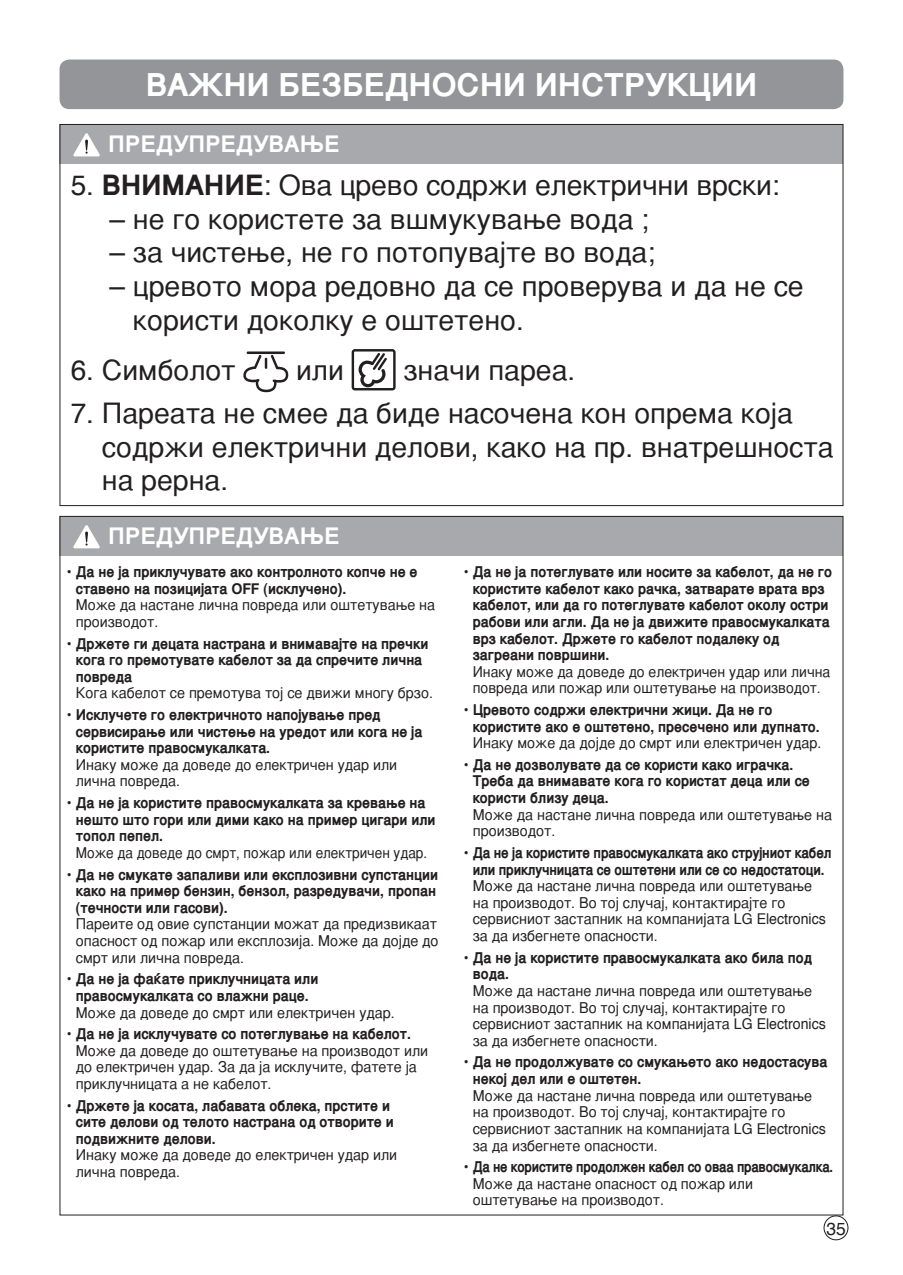
<style>
.page{position:relative;width:903px;height:1275px;background:#fff}
.page>*{position:absolute;margin:0;border:0;box-sizing:border-box;transform-origin:0 0}
.t1{font:700 31.5px "Helvetica";color:#fff}
.t2{font:28px/33.6px "Helvetica";color:#231f20}
.t3{font:700 22.75px "Helvetica";color:#fff}
.t4{font:17.5px "Helvetica";color:#231f20}
.t5{font:700 14.88px/16.6px "Helvetica";color:#231f20;scale:.95 1}
.t6{font:14.88px/16.6px "Helvetica";color:#231f20;scale:.95 1}
.t7{font:14.88px/16.6px "Helvetica";color:#231f20;scale:.93 1}
.t8{font:14.88px "Helvetica";color:#231f20;scale:.9 1}
.s1{font-weight:700}
</style>
<div class="page">
<div style="left:823px;top:1215px;width:25px;height:25px;border:1px solid #231f20;border-radius:50%"></div>
<div style="left:60px;top:60px;width:783px;height:49px;background:#939598;border-radius:10px"></div>
<div style="left:60px;top:124px;width:783px;height:40px;background:#a8a9ad"></div>
<div style="left:60px;top:516px;width:783px;height:40px;background:#a8a9ad"></div>
<svg style="left:73px;top:133px;width:27px;height:23px"></svg>
<svg style="left:73px;top:525px;width:27px;height:23px"></svg>
<hr style="left:247px;top:351px;width:38px;height:3px;background:#231f20">
<svg style="left:243px;top:355px;width:45px;height:37px"></svg>
<svg style="left:352px;top:349px;width:44px;height:41px"></svg>
<h1 class="t1" style="left:146px;top:56px;width:613px">ВАЖНИ БЕЗБЕДНОСНИ ИНСТРУКЦИИ</h1>
<h3 class="t3" style="left:108px;top:124px;width:233px">ПРЕДУПРЕДУВАЊЕ</h3>
<h2 class="t2" style="left:71px;top:168px;width:710px">5. <span class="s1">ВНИМАНИЕ</span>: Ова црево содржи електрични врски:</h2>
<h2 class="t2" style="left:110px;top:201px;width:541px">– не го користете за вшмукување вода ;</h2>
<h2 class="t2" style="left:110px;top:235px;width:547px">– за чистење, не го потопувајте во вода;</h2>
<h2 class="t2" style="left:133px;top:269px;width:672px;text-indent:-23px">– цревото мора редовно да се проверува и да не се користи доколку е оштетено.</h2>
<h2 class="t2" style="left:71px;top:352px;width:166px">6. Симболот</h2>
<h2 class="t2" style="left:296px;top:352px;width:49px">или</h2>
<h2 class="t2" style="left:403px;top:352px;width:173px">значи пареа.</h2>
<h2 class="t2" style="left:102px;top:396px;width:733px;text-indent:-31px">7. Пареата не смее да биде насочена кон опрема која содржи електрични делови, како на пр. внатрешноста на рерна.</h2>
<h3 class="t3" style="left:108px;top:516px;width:233px">ПРЕДУПРЕДУВАЊЕ</h3>
<p class="t5" style="left:76px;top:563px;width:361px;text-indent:-9px">• Да не ја приклучувате ако контролното копче не е ставено на позицијата OFF (исклучено).</p>
<p class="t6" style="left:76px;top:596px;width:380px">Може да настане лична повреда или оштетување на производот.</p>
<p class="t5" style="left:76px;top:634px;width:372px;text-indent:-9px">• Држете ги децата настрана и внимавајте на пречки кога го премотувате кабелот за да спречите лична повреда</p>
<p class="t6" style="left:76px;top:684px;width:377px">Кога кабелот се премотува тој се движи многу брзо.</p>
<p class="t5" style="left:76px;top:706px;width:366px;text-indent:-9px">• Исклучете го електричното напојување пред сервисирање или чистење на уредот или кога не ја користите правосмукалката.</p>
<p class="t6" style="left:76px;top:756px;width:340px">Инаку може да доведе до електричен удар или лична повреда.</p>
<p class="t5" style="left:76px;top:794px;width:380px;text-indent:-9px">• Да не ја користите правосмукалката за кревање на нешто што гори или дими како на пример цигари или топол пепел.</p>
<p class="t8" style="left:76px;top:840px;width:392px">Може да доведе до смрт, пожар или електричен удар.</p>
<p class="t5" style="left:76px;top:865px;width:383px;text-indent:-9px">• Да не смукате запаливи или експлозивни супстанции како на пример бензин, бензол, разредувачи, пропан (течности или гасови).</p>
<p class="t6" style="left:76px;top:915px;width:383px;text-align:justify">Пареите од овие супстанции можат да предизвикаат опасност од пожар или експлозија. Може да дојде до смрт или лична повреда.</p>
<p class="t5" style="left:67px;top:970px;width:266px;text-align:center">• Да не ја фаќате приклучницата или правосмукалката со влажни раце.</p>
<p class="t6" style="left:76px;top:1003px;width:337px">Може да доведе до смрт или електричен удар.</p>
<p class="t5" style="left:67px;top:1025px;width:364px">• Да не ја исклучувате со потеглување на кабелот.</p>
<p class="t6" style="left:76px;top:1042px;width:372px">Може да доведе до оштетување на производот или до електричен удар. За да ја исклучите, фатете ја приклучницата а не кабелот.</p>
<p class="t5" style="left:76px;top:1096px;width:336px;text-indent:-9px">• Држете ја косата, лабавата облека, прстите и сите делови од телото настрана од отворите и подвижните делови.</p>
<p class="t6" style="left:76px;top:1146px;width:340px">Инаку може да доведе до електричен удар или лична повреда.</p>
<p class="t5" style="left:473px;top:563px;width:380px;text-indent:-9px">• Да не ја потеглувате или носите за кабелот, да не го користите кабелот како рачка, затварате врата врз кабелот, или да го потеглувате кабелот околу остри рабови или агли. Да не ја движите правосмукалката врз кабелот. Држете го кабелот подалеку од загреани површини.</p>
<p class="t7" style="left:473px;top:663px;width:386px">Инаку може да доведе до електричен удар или лична повреда или пожар или оштетување на производот.</p>
<p class="t5" style="left:473px;top:701px;width:367px;text-indent:-9px">• Цревото содржи електрични жици. Да не го користите ако е оштетено, пресечено или дупнато.</p>
<p class="t6" style="left:473px;top:734px;width:368px">Инаку може да дојде до смрт или електричен удар.</p>
<p class="t5" style="left:473px;top:755px;width:356px;text-indent:-9px">• Да не дозволувате да се користи како играчка.<br>Треба да внимавате кога го користат деца или се користи близу деца.</p>
<p class="t6" style="left:473px;top:806px;width:380px">Може да настане лична повреда или оштетување на производот.</p>
<p class="t5" style="left:464px;top:844px;width:388px;text-align:center">• Да не ја користите правосмукалката ако струјниот кабел или приклучницата се оштетени или се со недостатоци.</p>
<p class="t6" style="left:473px;top:877px;width:373px">Може да настане лична повреда или оштетување на производот. Во тој случај, контактирајте го сервисниот застапник на компанијата LG Electronics за да избегнете опасности.</p>
<p class="t5" style="left:473px;top:948px;width:359px;text-indent:-9px">• Да не ја користите правосмукалката ако била под вода.</p>
<p class="t6" style="left:473px;top:982px;width:373px">Може да настане лична повреда или оштетување на производот. Во тој случај, контактирајте го сервисниот застапник на компанијата LG Electronics за да избегнете опасности.</p>
<p class="t5" style="left:473px;top:1053px;width:375px;text-indent:-9px">• Да не продолжувате со смукањето ако недостасува некој дел или е оштетен.</p>
<p class="t6" style="left:473px;top:1087px;width:373px">Може да настане лична повреда или оштетување на производот. Во тој случај, контактирајте го сервисниот застапник на компанијата LG Electronics за да избегнете опасности.</p>
<p class="t5" style="left:464px;top:1158px;width:390px">• Да не користите продолжен кабел со оваа правосмукалка.</p>
<p class="t6" style="left:473px;top:1175px;width:297px">Може да настане опасност од пожар или оштетување на производот.</p>
<p class="t4" style="left:826px;top:1213px;width:21px">35</p>
</div>
